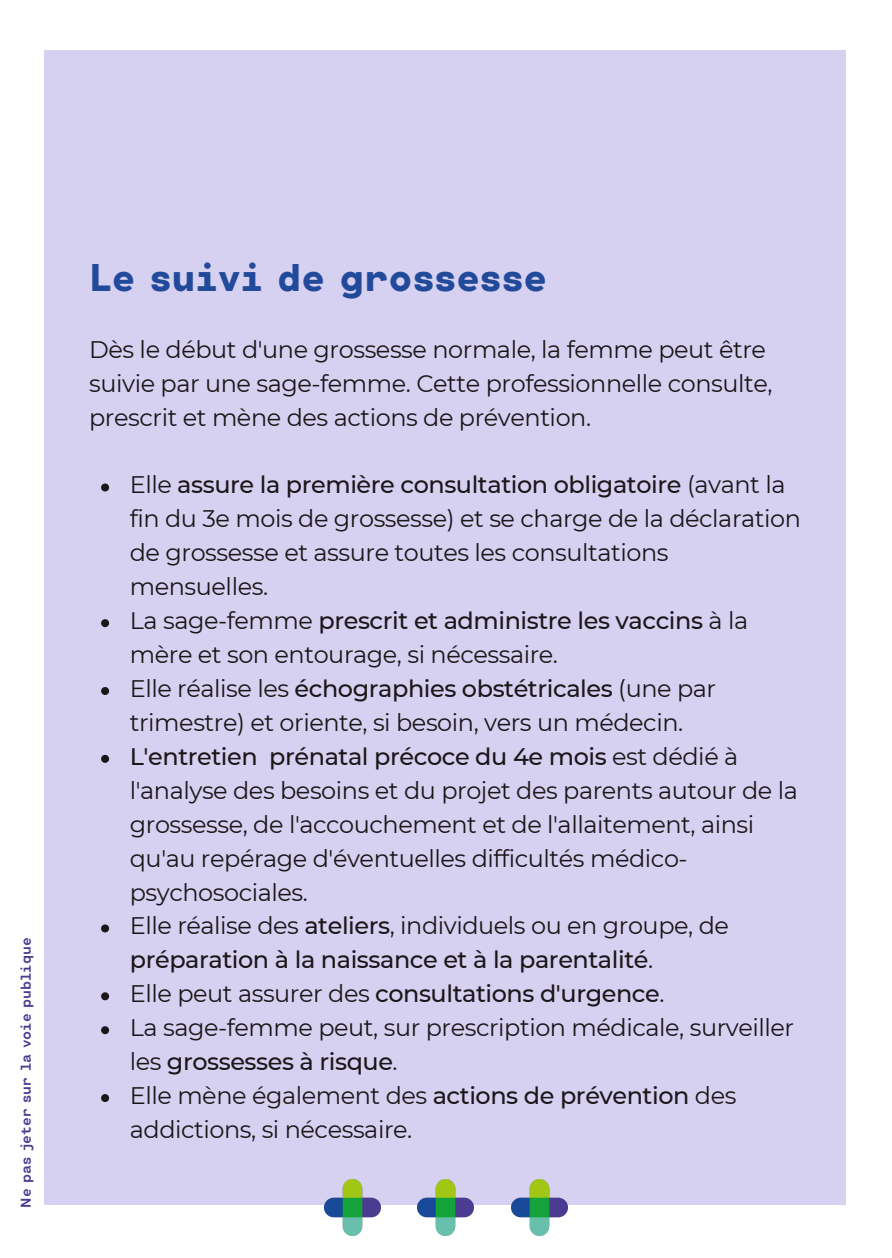
<style>
.page{position:relative;width:892px;height:1258px;background:#fff}
.page>*{position:absolute;margin:0;border:0;box-sizing:border-box;transform-origin:0 0}
.t1{font:800 38.7px "Cartograph Sans CF";letter-spacing:-.02em;color:#224a9a}
.t2{font:24px/33.9px "Montserrat";letter-spacing:-.02em;color:#1b1619}
.t3{font:500 24px/33.9px "Montserrat";letter-spacing:-.02em;color:#1b1619}
.t4{font:700 14.1px "Cartograph Sans CF";color:#4b3c90}
.s1{font-weight:500}
.s2{font-weight:400}
</style>
<div class="page">
<div style="left:45px;top:51px;width:800px;height:1154px;background:#d7d1f1"></div>
<img style="left:417px;top:1179px;width:56px;height:56px">
<img style="left:324px;top:1179px;width:56px;height:56px">
<img style="left:511px;top:1179px;width:56px;height:56px">
<svg style="left:101px;top:483px;width:8px;height:8px"></svg>
<svg style="left:101px;top:619px;width:8px;height:8px"></svg>
<svg style="left:101px;top:687px;width:8px;height:8px"></svg>
<svg style="left:101px;top:755px;width:8px;height:8px"></svg>
<svg style="left:101px;top:924px;width:8px;height:8px"></svg>
<svg style="left:101px;top:992px;width:8px;height:8px"></svg>
<svg style="left:101px;top:1026px;width:8px;height:8px"></svg>
<svg style="left:101px;top:1094px;width:8px;height:8px"></svg>
<p class="t4" style="left:17px;top:1207px;width:272px;rotate:-90deg">Ne pas jeter sur la voie publique</p>
<p class="t1" style="left:89px;top:252px;width:460px">Le suivi de grossesse</p>
<p class="t2" style="left:89px;top:332px;width:684px">Dès le début d'une grossesse normale, la femme peut être suivie par une sage-femme. Cette professionnelle consulte, prescrit et mène des actions de prévention.</p>
<p class="t2" style="left:130px;top:468px;width:672px">Elle <span class="s1">assure la première consultation obligatoire</span> (avant la fin du 3e mois de grossesse) et se charge de la déclaration de grossesse et assure toutes les consultations mensuelles.</p>
<p class="t2" style="left:130px;top:603px;width:620px">La sage-femme <span class="s1">prescrit et administre les vaccins</span> à la mère et son entourage, si nécessaire.</p>
<p class="t2" style="left:130px;top:671px;width:587px">Elle réalise les <span class="s1">échographies obstétricales</span> (une par trimestre) et oriente, si besoin, vers un médecin.</p>
<p class="t2" style="left:130px;top:739px;width:669px"><span class="s1">L'entretien prénatal précoce du 4e mois</span> est dédié à l'analyse des besoins et du projet des parents autour de la grossesse, de l'accouchement et de l'allaitement, ainsi qu'au repérage d'éventuelles difficultés médico&shy;psychosociales.</p>
<p class="t3" style="left:130px;top:909px;width:600px"><span class="s2">Elle réalise des</span> ateliers<span class="s2">, individuels ou en groupe, de </span>préparation à la naissance et à la parentalité<span class="s2">.</span></p>
<p class="t3" style="left:130px;top:977px;width:536px"><span class="s2">Elle peut assurer des</span> consultations d'urgence<span class="s2">.</span></p>
<p class="t2" style="left:130px;top:1010px;width:665px">La sage-femme peut, sur prescription médicale, surveiller les <span class="s1">grossesses à risque</span>.</p>
<p class="t2" style="left:130px;top:1078px;width:608px">Elle mène également des <span class="s1">actions de prévention</span> des addictions, si nécessaire.</p>
</div>
